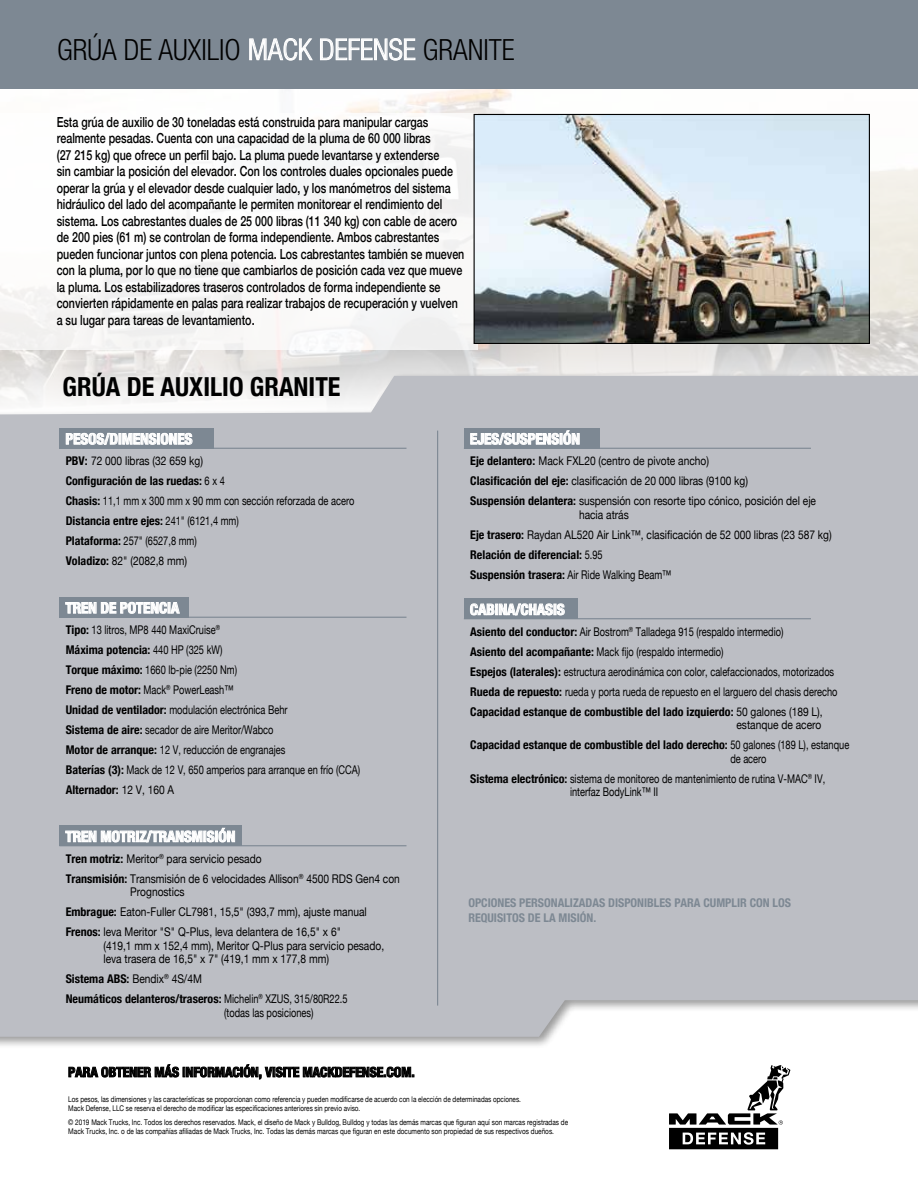
<style>
.page{position:relative;width:918px;height:1188px;background:#fff}
.page>*{position:absolute;margin:0;border:0;box-sizing:border-box;transform-origin:0 0}
.t1{font:300 condensed 29.25px "Helvetica Neue LT Pro";color:#000}
.t2{font:700 condensed 26.25px "Helvetica Neue";color:#000}
.t3{font:700 condensed 15px "Helvetica Neue";color:#fff}
.t4{font:500 13.8px/16.5px "Helvetica Neue";color:#000;scale:.77 1}
.t5{font:700 condensed 13.65px "Helvetica Neue";color:#000}
.t6{font:12px/20px "Helvetica Neue";color:#000;scale:.85 1}
.t7{font:12px/20px "Helvetica Neue";color:#000;scale:.77 1}
.t8{font:700 condensed 12px/20px "Helvetica Neue";color:#000}
.t9{font:700 condensed 12px/14.4px "Helvetica Neue";color:#7d8893}
.t10{font:7.8px/9px "Helvetica Neue";color:#000;scale:.82 1}
.t11{font:7.8px/9px "Helvetica Neue";color:#000;scale:.81 1}
.s1{color:#fff}
.s2{font-weight:700;font-stretch:condensed}
.s3{font-weight:400;font-stretch:normal}
</style>
<div class="page">
<img style="left:0;top:89px;width:918px;height:283px">
<svg style="left:669px;top:1065px;width:121px;height:84px"></svg>
<div style="left:0;top:372px;width:918px;height:678px;background:#000;opacity:.4"></div>
<div style="left:0;top:376px;width:918px;height:661px;background:#bcbec4"></div>
<svg style="left:69px;top:1064px;width:345px;height:15px"></svg>
<div style="left:59px;top:428px;width:155px;height:20px;background:#7d8893"></div>
<hr style="left:59px;top:448px;width:347px;height:1px;background:#7d8893">
<svg style="left:66px;top:433px;width:126px;height:12px"></svg>
<div style="left:59px;top:597px;width:130px;height:20px;background:#7d8893"></div>
<hr style="left:59px;top:617px;width:347px;height:1px;background:#7d8893">
<svg style="left:65px;top:601px;width:115px;height:13px"></svg>
<div style="left:59px;top:825px;width:183px;height:21px;background:#7d8893"></div>
<hr style="left:59px;top:845px;width:347px;height:1px;background:#7d8893">
<svg style="left:65px;top:828px;width:170px;height:14px"></svg>
<div style="left:464px;top:428px;width:135px;height:20px;background:#7d8893"></div>
<hr style="left:464px;top:448px;width:347px;height:1px;background:#7d8893">
<svg style="left:470px;top:430px;width:110px;height:15px"></svg>
<div style="left:464px;top:598px;width:114px;height:21px;background:#7d8893"></div>
<hr style="left:464px;top:618px;width:347px;height:1px;background:#7d8893">
<svg style="left:470px;top:603px;width:95px;height:12px"></svg>
<hr style="left:437px;top:431px;width:1px;height:575px;background:#7d8893">
<div style="left:0;top:0;width:918px;height:89px;background:#7d8893"></div>
<svg style="left:249px;top:38px;width:64px;height:23px"></svg>
<svg style="left:320px;top:38px;width:96px;height:23px"></svg>
<div style="left:0;top:114px;width:477px;height:236px;background:#fff"></div>
<img style="left:476px;top:116px;width:392px;height:226px">
<div style="left:474px;top:114px;width:396px;height:230px;border:1px solid #000"></div>
<h1 class="t1" style="left:57px;top:33px;width:459px">GRÚA DE AUXILIO <span class="s1">MACK DEFENSE</span> GRANITE</h1>
<p class="t4" style="left:57px;top:113px;width:531px">Esta grúa de auxilio de 30 toneladas está construida para manipular cargas realmente pesadas. Cuenta con una capacidad de la pluma de 60 000 libras<br>(27 215 kg) que ofrece un perfil bajo. La pluma puede levantarse y extenderse<br>sin cambiar la posición del elevador. Con los controles duales opcionales puede operar la grúa y el elevador desde cualquier lado, y los manómetros del sistema hidráulico del lado del acompañante le permiten monitorear el rendimiento del sistema. Los cabrestantes duales de 25 000 libras (11 340 kg) con cable de acero de 200 pies (61 m) se controlan de forma independiente. Ambos cabrestantes pueden funcionar juntos con plena potencia. Los cabrestantes también se mueven con la pluma, por lo que no tiene que cambiarlos de posición cada vez que mueve la pluma. Los estabilizadores traseros controlados de forma independiente se convierten rápidamente en palas para realizar trabajos de recuperación y vuelven a su lugar para tareas de levantamiento.</p>
<h2 class="t2" style="left:63px;top:370px;width:279px">GRÚA DE AUXILIO GRANITE</h2>
<p class="t3" style="left:66px;top:430px;width:128px">PESOS/DIMENSIONES</p>
<p class="t6" style="left:66px;top:451px;width:341px"><span class="s2">PBV:</span> 72 000 libras (32 659 kg)<br><span class="s2">Configuración de las ruedas:</span> 6 x 4<br><span class="s2">Chasis:</span> 11,1 mm x 300 mm x 90 mm con sección reforzada de acero <span class="s2">Distancia entre ejes:</span> 241" (6121,4 mm)<br><span class="s2">Plataforma:</span> 257" (6527,8 mm)<br><span class="s2">Voladizo:</span> 82" (2082,8 mm)</p>
<p class="t3" style="left:66px;top:599px;width:115px">TREN DE POTENCIA</p>
<p class="t7" style="left:66px;top:620px;width:384px"><span class="s2">Tipo:</span> 13 litros, MP8 440 MaxiCruise<sup>®<br></sup><span class="s2">Máxima potencia:</span> 440 HP (325 kW)<br><span class="s2">Torque máximo:</span> 1660 lb-pie (2250 Nm)<br><span class="s2">Freno de motor:</span> Mack<sup>®</sup> PowerLeash™<br><span class="s2">Unidad de ventilador:</span> modulación electrónica Behr<br><span class="s2">Sistema de aire:</span> secador de aire Meritor/Wabco<br><span class="s2">Motor de arranque:</span> 12 V, reducción de engranajes<br><span class="s2">Baterías (3):</span> Mack de 12 V, 650 amperios para arranque en frío (CCA)<br><span class="s2">Alternador:</span> 12 V, 160 A</p>
<p class="t3" style="left:66px;top:827px;width:171px">TREN MOTRIZ/TRANSMISIÓN</p>
<p class="t6" style="left:66px;top:848px;width:395px"><span class="s2">Tren motriz:</span> Meritor<sup>®</sup> para servicio pesado<br><span class="s2">Transmisión:</span> Transmisión de 6 velocidades Allison<sup>®</sup> 4500 RDS Gen4 con</p>
<p class="t6" style="left:66px;top:882px;width:356px;text-indent:65px">Prognostics<br><span class="s2">Embrague:</span> Eaton-Fuller CL7981, 15,5" (393,7 mm), ajuste manual<br><span class="s2">Frenos:</span> leva Meritor "S" Q-Plus, leva delantera de 16,5" x 6"</p>
<p class="t6" style="left:103px;top:939px;width:332px;line-height:13.5px">(419,1 mm x 152,4 mm), Meritor Q-Plus para servicio pesado, leva trasera de 16,5" x 7" (419,1 mm x 177,8 mm)</p>
<p class="t8" style="left:66px;top:969px;width:283px">Sistema ABS: <span class="s3">Bendix</span><sup>®</sup> <span class="s3">4S/4M<br></span>Neumáticos delanteros/traseros: <span class="s3">Michelin</span><sup>®</sup> <span class="s3">XZUS, 315/80R22.5</span></p>
<p class="t7" style="left:224px;top:1002px;width:118px">(todas las posiciones)</p>
<p class="t5" style="left:68px;top:1064px;width:348px">PARA OBTENER MÁS INFORMACIÓN, VISITE MACKDEFENSE.COM.</p>
<p class="t3" style="left:470px;top:430px;width:111px">EJES/SUSPENSIÓN</p>
<p class="t6" style="left:470px;top:451px;width:408px"><span class="s2">Eje delantero:</span> Mack FXL20 (centro de pivote ancho)<br><span class="s2">Clasificación del eje:</span> clasificación de 20 000 libras (9100 kg)<br><span class="s2">Suspensión delantera:</span> suspensión con resorte tipo cónico, posición del eje</p>
<p class="t6" style="left:470px;top:504px;width:427px;text-indent:109px">hacia atrás<br><span class="s2">Eje trasero:</span> Raydan AL520 Air Link™, clasificación de 52 000 libras (23 587 kg)<br><span class="s2">Relación de diferencial:</span> 5.95<br><span class="s2">Suspensión trasera:</span> Air Ride Walking Beam™</p>
<p class="t3" style="left:470px;top:600px;width:96px">CABINA/CHASIS</p>
<p class="t7" style="left:470px;top:621px;width:478px"><span class="s2">Asiento del conductor:</span> Air Bostrom<sup>®</sup> Talladega 915 (respaldo intermedio)<br><span class="s2">Asiento del acompañante:</span> Mack fijo (respaldo intermedio)<br><span class="s2">Espejos (laterales):</span> estructura aerodinámica con color, calefaccionados, motorizados <span class="s2">Rueda de repuesto:</span> rueda y porta rueda de repuesto en el larguero del chasis derecho <span class="s2">Capacidad estanque de combustible del lado izquierdo:</span> 50 galones (189 L),</p>
<p class="t8" style="left:470px;top:715px;width:381px;text-indent:266px"><span class="s3">estanque de acero<br></span>Capacidad estanque de combustible del lado derecho: <span class="s3">50 galones (189 L), estanque</span></p>
<p class="t7" style="left:470px;top:748px;width:463px;text-indent:260px">de acero<br><span class="s2">Sistema electrónico:</span> sistema de monitoreo de mantenimiento de rutina V-MAC<sup>®</sup> IV,</p>
<p class="t7" style="left:570px;top:782px;width:116px">interfaz BodyLink™ II</p>
<p class="t9" style="left:468px;top:896px;width:324px">OPCIONES PERSONALIZADAS DISPONIBLES PARA CUMPLIR CON LOS<br>REQUISITOS DE LA MISIÓN.</p>
<p class="t11" style="left:68px;top:1094px;width:560px">Los pesos, las dimensiones y las características se proporcionan como referencia y pueden modificarse de acuerdo con la elección de determinadas opciones.<br>Mack Defense, LLC se reserva el derecho de modificar las especificaciones anteriores sin previo aviso.</p>
<p class="t10" style="left:68px;top:1118px;width:611px">© 2019 Mack Trucks, Inc. Todos los derechos reservados. Mack, el diseño de Mack y Bulldog, Bulldog y todas las demás marcas que figuran aquí son marcas registradas de<br>Mack Trucks, Inc. o de las compañías afiliadas de Mack Trucks, Inc. Todas las demás marcas que figuran en este documento son propiedad de sus respectivos dueños.</p>
</div>
